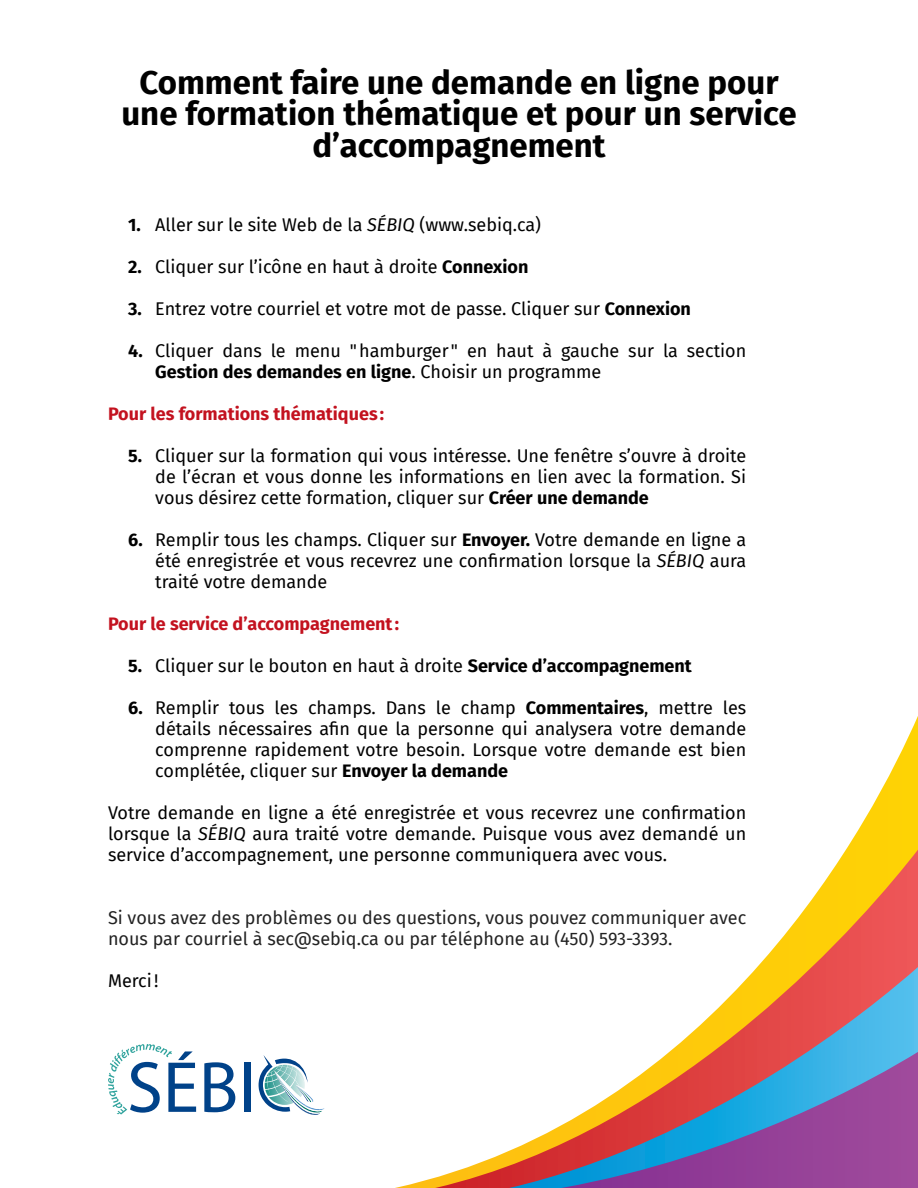
<style>
.page{position:relative;width:918px;height:1188px;background:#fff}
.page>*{position:absolute;margin:0;border:0;box-sizing:border-box;transform-origin:0 0}
.t1{font:700 33px/31.5px "Fira Sans";color:#000;text-align:center}
.textes{font:18px/21px "Fira Sans";color:#000;text-align:justify}
.t2{font:18px/21px "Fira Sans";color:#222}
.t3{font:700 18px "Fira Sans";color:#c3121f}
.s1{font-weight:700}
.s2{font-style:italic}
</style>
<div class="page">
<svg style="left:395px;top:716px;width:523px;height:472px"></svg>
<svg style="left:435px;top:850px;width:483px;height:338px"></svg>
<svg style="left:509px;top:967px;width:409px;height:221px"></svg>
<svg style="left:561px;top:1052px;width:357px;height:136px;background:#977498"></svg>
<svg style="left:259px;top:1055px;width:66px;height:60px"></svg>
<svg style="left:204px;top:1062px;width:31px;height:50px"></svg>
<div style="left:244px;top:1063px;width:6px;height:49px;background:#004289"></div>
<svg style="left:108px;top:1044px;width:88px;height:71px"></svg>
<p class="t1" style="left:121px;top:64px;width:677px">Comment faire une demande en ligne pour une formation thématique et pour un service d’accompagnement</p>
<p class="textes" style="left:128px;top:214px;width:414px"><span class="s1">1.</span> Aller sur le site Web de la <span class="s2">SÉBIQ</span> (www.sebiq.ca)</p>
<p class="textes" style="left:128px;top:256px;width:402px"><span class="s1">2.</span> Cliquer sur l’icône en haut à droite <span class="s1">Connexion</span></p>
<p class="textes" style="left:128px;top:298px;width:564px"><span class="s1">3.</span> Entrez votre courriel et votre mot de passe. Cliquer sur <span class="s1">Connexion</span></p>
<p class="textes" style="left:155px;top:340px;width:593px;text-indent:-27px"><span class="s1">4.</span> Cliquer dans le menu "hamburger" en haut à gauche sur la section<br><span class="s1">Gestion des demandes en ligne</span>. Choisir un programme</p>
<p class="t3" style="left:108px;top:399px;width:278px">Pour les formations thématiques :</p>
<p class="textes" style="left:155px;top:445px;width:593px;text-indent:-27px"><span class="s1">5.</span> Cliquer sur la formation qui vous intéresse. Une fenêtre s’ouvre à droite de l’écran et vous donne les informations en lien avec la formation. Si vous désirez cette formation, cliquer sur <span class="s1">Créer une demande</span></p>
<p class="textes" style="left:155px;top:529px;width:593px;text-indent:-27px"><span class="s1">6.</span> Remplir tous les champs. Cliquer sur <span class="s1">Envoyer.</span> Votre demande en ligne a été enregistrée et vous recevrez une confirmation lorsque la <span class="s2">SÉBIQ</span> aura traité votre demande</p>
<p class="t3" style="left:108px;top:609px;width:293px">Pour le service d’accompagnement:</p>
<p class="textes" style="left:128px;top:655px;width:565px"><span class="s1">5.</span> Cliquer sur le bouton en haut à droite <span class="s1">Service d’accompagnement</span></p>
<p class="textes" style="left:155px;top:697px;width:593px;text-indent:-27px"><span class="s1">6.</span> Remplir tous les champs. Dans le champ <span class="s1">Commentaires</span>, mettre les détails nécessaires afin que la personne qui analysera votre demande comprenne rapidement votre besoin. Lorsque votre demande est bien complétée, cliquer sur <span class="s1">Envoyer la demande</span></p>
<p class="textes" style="left:108px;top:802px;width:640px">Votre demande en ligne a été enregistrée et vous recevrez une confirmation lorsque la <span class="s2">SÉBIQ</span> aura traité votre demande. Puisque vous avez demandé un service d’accompagnement, une personne communiquera avec vous.</p>
<p class="t2" style="left:108px;top:907px;width:640px">Si vous avez des problèmes ou des questions, vous pouvez communiquer avec nous par courriel à sec@sebiq.ca ou par téléphone au (450) 593-3393.</p>
<p class="textes" style="left:108px;top:970px;width:52px">Merci!</p>
</div>
